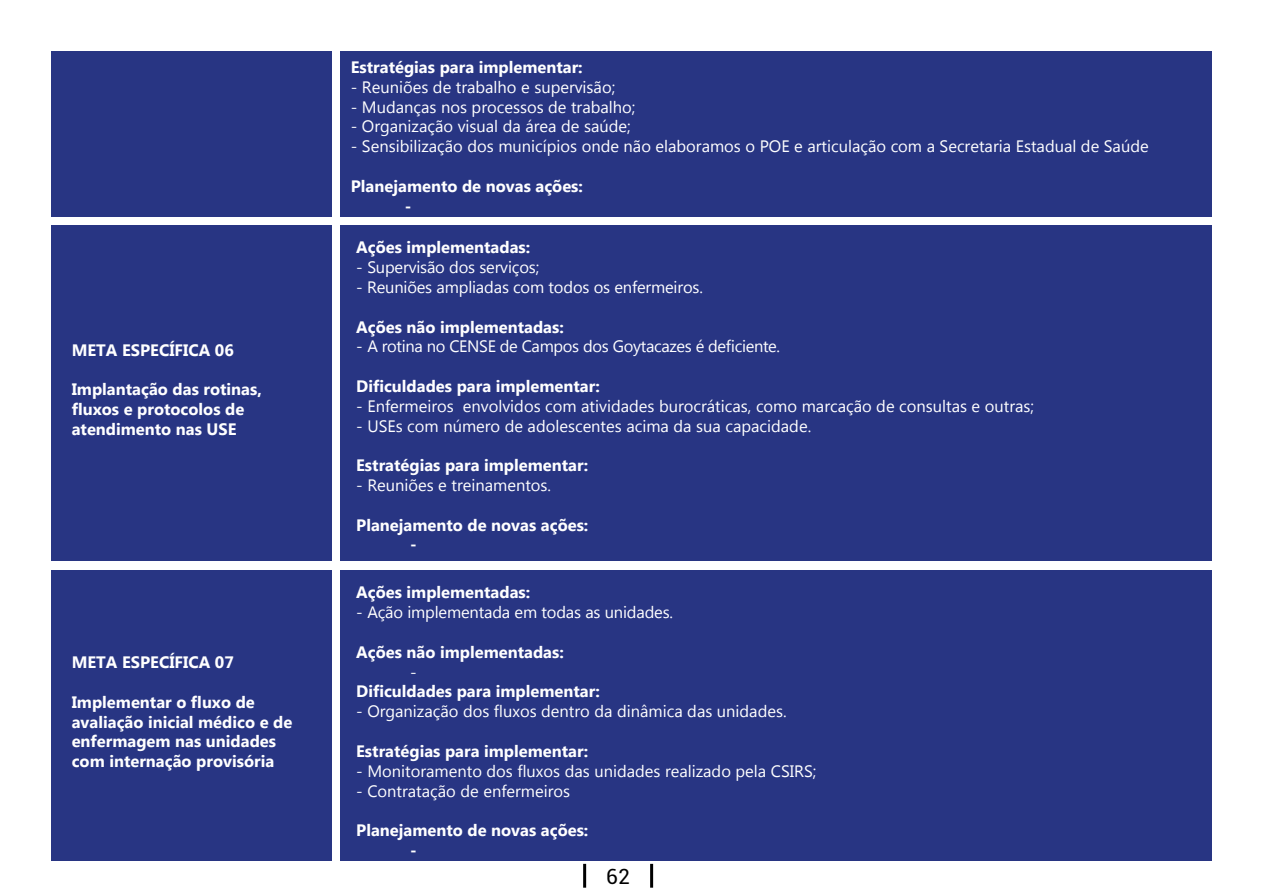
<style>
.page{position:relative;width:1263px;height:893px;background:#fff}
.page>*{position:absolute;margin:0;border:0;box-sizing:border-box;transform-origin:0 0}
.t1{font:21px "Roboto";color:#000}
.t2{font:16.5px "Lao UI";color:#fff}
.t3{font:700 16.5px/19.8px "Lao UI";color:#fff}
.t4{font:16.5px "Lao UI";letter-spacing:-.02em;color:#fff}
</style>
<div class="page">
<hr style="left:583px;top:864px;width:3px;height:24px;background:#000">
<hr style="left:650px;top:864px;width:3px;height:24px;background:#000">
<div style="left:51px;top:51px;width:281px;height:165px;background:#283583"></div>
<div style="left:340px;top:51px;width:872px;height:165px;background:#283583"></div>
<div style="left:51px;top:225px;width:281px;height:336px;background:#283583"></div>
<div style="left:51px;top:570px;width:281px;height:291px;background:#283583"></div>
<div style="left:340px;top:225px;width:872px;height:336px;background:#283583"></div>
<div style="left:340px;top:570px;width:872px;height:291px;background:#283583"></div>
<p class="t3" style="left:72px;top:339px;width:164px">META ESPECÍFICA 06</p>
<p class="t3" style="left:72px;top:379px;width:192px">Implantação das rotinas, fluxos e protocolos de atendimento nas USE</p>
<p class="t3" style="left:72px;top:652px;width:164px">META ESPECÍFICA 07</p>
<p class="t3" style="left:72px;top:691px;width:222px">Implementar o fluxo de avaliação inicial médico e de enfermagem nas unidades com internação provisória</p>
<p class="t3" style="left:351px;top:57px;width:233px">Estratégias para implementar:</p>
<p class="t2" style="left:351px;top:76px;width:266px">- Reuniões de trabalho e supervisão;</p>
<p class="t2" style="left:351px;top:96px;width:286px">- Mudanças nos processos de trabalho;</p>
<p class="t2" style="left:351px;top:115px;width:281px">- Organização visual da área de saúde;</p>
<p class="t2" style="left:351px;top:135px;width:799px">- Sensibilização dos municípios onde não elaboramos o POE e articulação com a Secretaria Estadual de Saúde</p>
<p class="t3" style="left:405px;top:175px;width:180px;text-indent:-54px">Planejamento de novas ações: -</p>
<p class="t3" style="left:356px;top:237px;width:176px">Ações implementadas:</p>
<p class="t2" style="left:356px;top:256px;width:185px">- Supervisão dos serviços;</p>
<p class="t2" style="left:356px;top:276px;width:348px">- Reuniões ampliadas com todos os enfermeiros.</p>
<p class="t3" style="left:356px;top:316px;width:209px">Ações não implementadas:</p>
<p class="t4" style="left:356px;top:335px;width:425px">- A rotina no CENSE de Campos dos Goytacazes é deficiente.</p>
<p class="t3" style="left:356px;top:376px;width:245px">Dificuldades para implementar:</p>
<p class="t2" style="left:356px;top:395px;width:679px">- Enfermeiros envolvidos com atividades burocráticas, como marcação de consultas e outras;</p>
<p class="t2" style="left:356px;top:415px;width:456px">- USEs com número de adolescentes acima da sua capacidade.</p>
<p class="t3" style="left:356px;top:455px;width:233px">Estratégias para implementar:</p>
<p class="t2" style="left:356px;top:474px;width:196px">- Reuniões e treinamentos.</p>
<p class="t3" style="left:410px;top:514px;width:180px;text-indent:-54px">Planejamento de novas ações: -</p>
<p class="t3" style="left:356px;top:582px;width:176px">Ações implementadas:</p>
<p class="t2" style="left:356px;top:601px;width:318px">- Ação implementada em todas as unidades.</p>
<p class="t3" style="left:356px;top:641px;width:209px">Ações não implementadas:</p>
<p class="t2" style="left:410px;top:661px;width:8px">-</p>
<p class="t3" style="left:356px;top:681px;width:245px">Dificuldades para implementar:</p>
<p class="t2" style="left:356px;top:700px;width:432px">- Organização dos fluxos dentro da dinâmica das unidades.</p>
<p class="t3" style="left:356px;top:740px;width:233px">Estratégias para implementar:</p>
<p class="t2" style="left:356px;top:760px;width:462px">- Monitoramento dos fluxos das unidades realizado pela CSIRS;</p>
<p class="t2" style="left:356px;top:780px;width:215px">- Contratação de enfermeiros</p>
<p class="t3" style="left:410px;top:820px;width:180px;text-indent:-54px">Planejamento de novas ações: -</p>
<p class="t1" style="left:606px;top:861px;width:25px">62</p>
</div>
